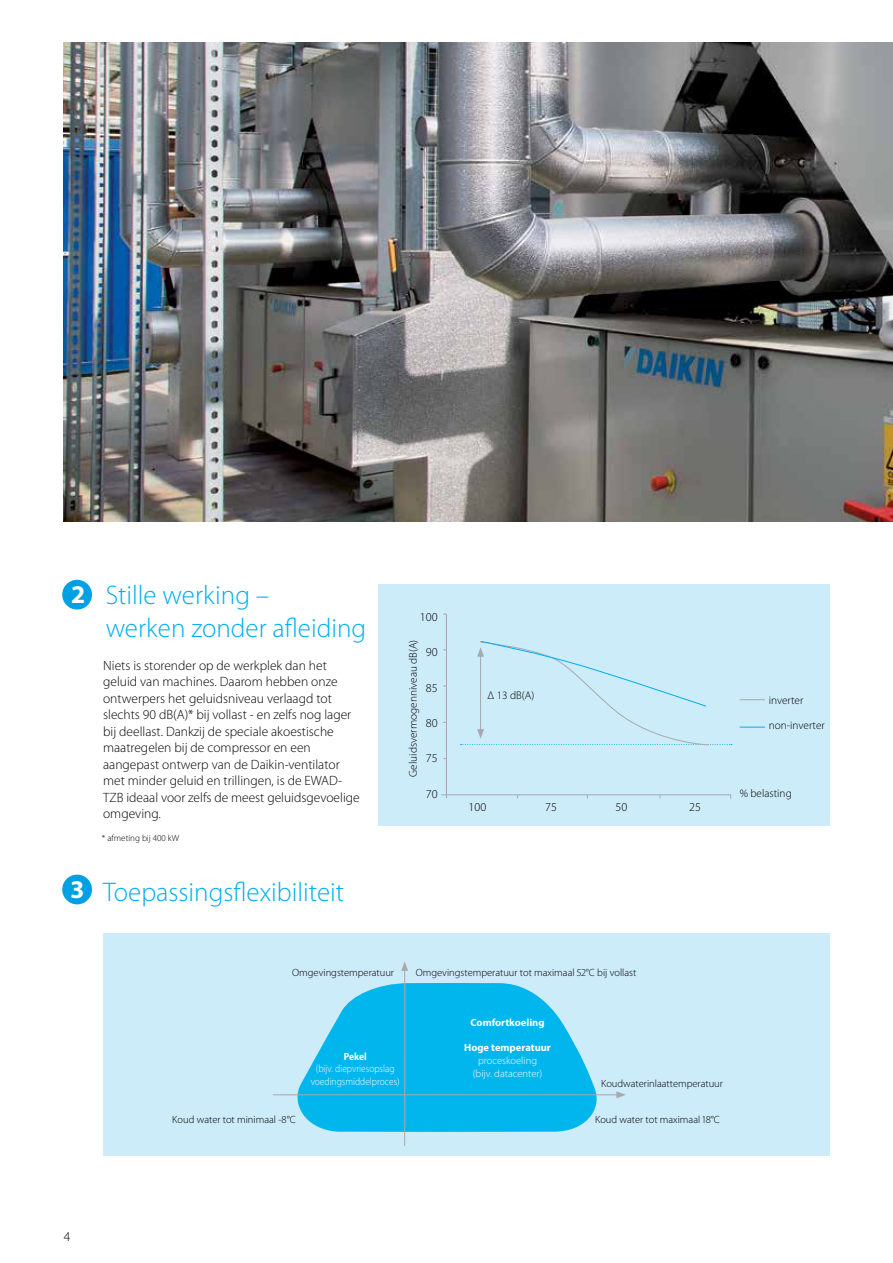
<style>
.page{position:relative;width:893px;height:1263px;background:#fff}
.page>*{position:absolute;margin:0;border:0;box-sizing:border-box;transform-origin:0 0}
.t1{font:300 27px/33px "Myriad Pro";color:#00aeef}
.t2{font:700 25.5px "Myriad Pro";color:#fff}
.t3{font:300 13.5px/16.5px "Myriad Pro";color:#000}
.t4{font:300 12.15px "Myriad Pro";color:#000}
.t5{font:300 11.25px "Myriad Pro";color:#000}
.t6{font:300 10.5px "Myriad Pro";color:#000}
.t7{font:300 10.5px/12.6px "Myriad Pro";color:#fff;text-align:center;scale:.9 1}
.t8{font:300 10.5px/12.6px "Myriad Pro";color:#fff;text-align:center}
.t9{font:700 10.5px "Myriad Pro";color:#fff}
.t10{font:700 10.5px "Myriad Pro";color:#fff;scale:.9 1}
.t11{font:300 9px "Myriad Pro";color:#000}
</style>
<div class="page">
<div style="left:103px;top:934px;width:726px;height:222px;background:#cdecf9"></div>
<svg style="left:290px;top:983px;width:312px;height:149px;fill:#00b6ed"></svg>
<div style="left:378px;top:584px;width:451px;height:242px;background:#cdecf9"></div>
<img style="left:64px;top:43px;width:829px;height:478px">
<hr style="left:404px;top:968px;width:1px;height:178px;background:#a7a9ac">
<svg style="left:401px;top:961px;width:7px;height:10px"></svg>
<hr style="left:273px;top:1094px;width:346px;height:1px;background:#a7a9ac">
<svg style="left:616px;top:1091px;width:10px;height:7px"></svg>
<hr style="left:446px;top:614px;width:1px;height:184px;background:#a7a9ac">
<hr style="left:441px;top:794px;width:290px;height:1px;background:#a7a9ac">
<svg style="left:461px;top:641px;width:271px;height:105px"></svg>
<svg style="left:740px;top:699px;width:25px;height:1px"></svg>
<svg style="left:740px;top:727px;width:25px;height:1px"></svg>
<div style="left:62px;top:875px;width:30px;height:29px;background:#00a1e4;border-radius:50%"></div>
<div style="left:62px;top:580px;width:30px;height:29px;background:#00a1e4;border-radius:50%"></div>
<h2 class="t2" style="left:72px;top:578px;width:14px">2</h2>
<h2 class="t2" style="left:71px;top:873px;width:14px">3</h2>
<h1 class="t1" style="left:106px;top:578px;width:262px">Stille werking –<br>werken zonder afleiding</h1>
<p class="t3" style="left:103px;top:657px;width:258px">Niets is storender op de werkplek dan het geluid van machines. Daarom hebben onze ontwerpers het geluidsniveau verlaagd tot slechts 90 dB(A)* bij vollast - en zelfs nog lager bij deellast. Dankzij de speciale akoestische maatregelen bij de compressor en een aangepast ontwerp van de Daikin-ventilator met minder geluid en trillingen, is de EWAD-TZB ideaal voor zelfs de meest geluidsgevoelige omgeving.</p>
<p class="t11" style="left:102px;top:833px;width:79px">* afmeting bij 400 kW</p>
<h1 class="t1" style="left:103px;top:875px;width:242px">Toepassingsflexibiliteit</h1>
<p class="t4" style="left:420px;top:610px;width:19px">100</p>
<p class="t4" style="left:426px;top:645px;width:13px">90</p>
<p class="t4" style="left:426px;top:681px;width:13px">85</p>
<p class="t4" style="left:426px;top:716px;width:13px">80</p>
<p class="t4" style="left:426px;top:752px;width:13px">75</p>
<p class="t4" style="left:426px;top:787px;width:13px">70</p>
<p class="t5" style="left:407px;top:777px;width:138px;rotate:-90deg">Geluidsvermogenniveau dB(A)</p>
<p class="t5" style="left:487px;top:689px;width:48px">Δ 13 dB(A)</p>
<p class="t5" style="left:769px;top:694px;width:36px">inverter</p>
<p class="t5" style="left:769px;top:719px;width:57px">non-inverter</p>
<p class="t4" style="left:469px;top:800px;width:19px">100</p>
<p class="t4" style="left:545px;top:800px;width:13px">75</p>
<p class="t4" style="left:616px;top:800px;width:13px">50</p>
<p class="t4" style="left:689px;top:800px;width:13px">25</p>
<p class="t5" style="left:740px;top:787px;width:54px">% belasting</p>
<p class="t6" style="left:292px;top:967px;width:103px">Omgevingstemperatuur</p>
<p class="t6" style="left:416px;top:967px;width:222px">Omgevingstemperatuur tot maximaal 52°C bij vollast</p>
<p class="t6" style="left:172px;top:1114px;width:125px">Koud water tot minimaal -8°C</p>
<p class="t10" style="left:344px;top:1049px;width:27px">Pekel</p>
<p class="t7" style="left:311px;top:1063px;width:100px">(bijv. diepvriesopslag voedingsmiddelproces)</p>
<p class="t9" style="left:471px;top:1016px;width:75px">Comfortkoeling</p>
<p class="t9" style="left:464px;top:1041px;width:88px">Hoge temperatuur</p>
<p class="t8" style="left:473px;top:1054px;width:71px">proceskoeling (bijv. datacenter)</p>
<p class="t6" style="left:601px;top:1078px;width:123px">Koudwaterinlaattemperatuur</p>
<p class="t6" style="left:595px;top:1114px;width:126px">Koud water tot maximaal 18°C</p>
<p class="t3" style="left:64px;top:1228px;width:8px">4</p>
</div>
